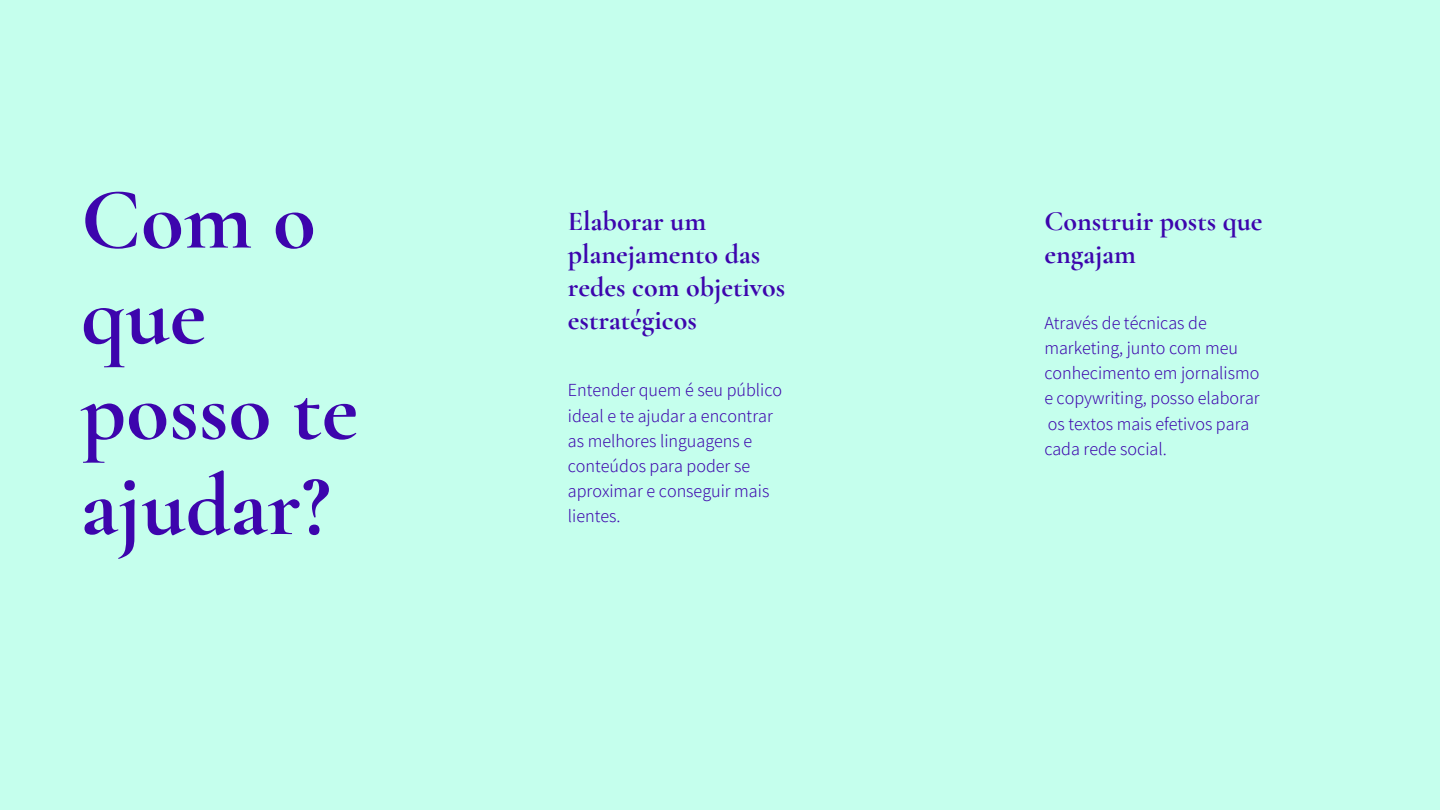
<style>
.page{position:relative;width:1440px;height:810px;background:#c5ffed}
.page>*{position:absolute;margin:0;border:0;box-sizing:border-box;transform-origin:0 0}
.t1{font:700 88px/95.5px "Cormorant Garamond";color:#3d05ad}
.t2{font:700 28px/33.1px "Cormorant Garamond";color:#3d05ad}
.t3{font:300 18px/25px "Assistant";color:#3d05ad}
</style>
<div class="page">
<p class="t1" style="left:81px;top:172px;width:279px">Com o que posso te ajudar?</p>
<p class="t2" style="left:568px;top:204px;width:219px">Elaborar um planejamento das redes com objetivos estratégicos</p>
<p class="t3" style="left:568px;top:377px;width:216px">Entender quem é seu público ideal e te ajudar a encontrar as melhores linguagens e conteúdos para poder se aproximar e conseguir mais lientes.</p>
<p class="t2" style="left:1044px;top:204px;width:220px">Construir posts que engajam</p>
<p class="t3" style="left:1044px;top:310px;width:217px">Através de técnicas de marketing, junto com meu conhecimento em jornalismo e copywriting, posso elaborar os textos mais efetivos para cada rede social.</p>
</div>
